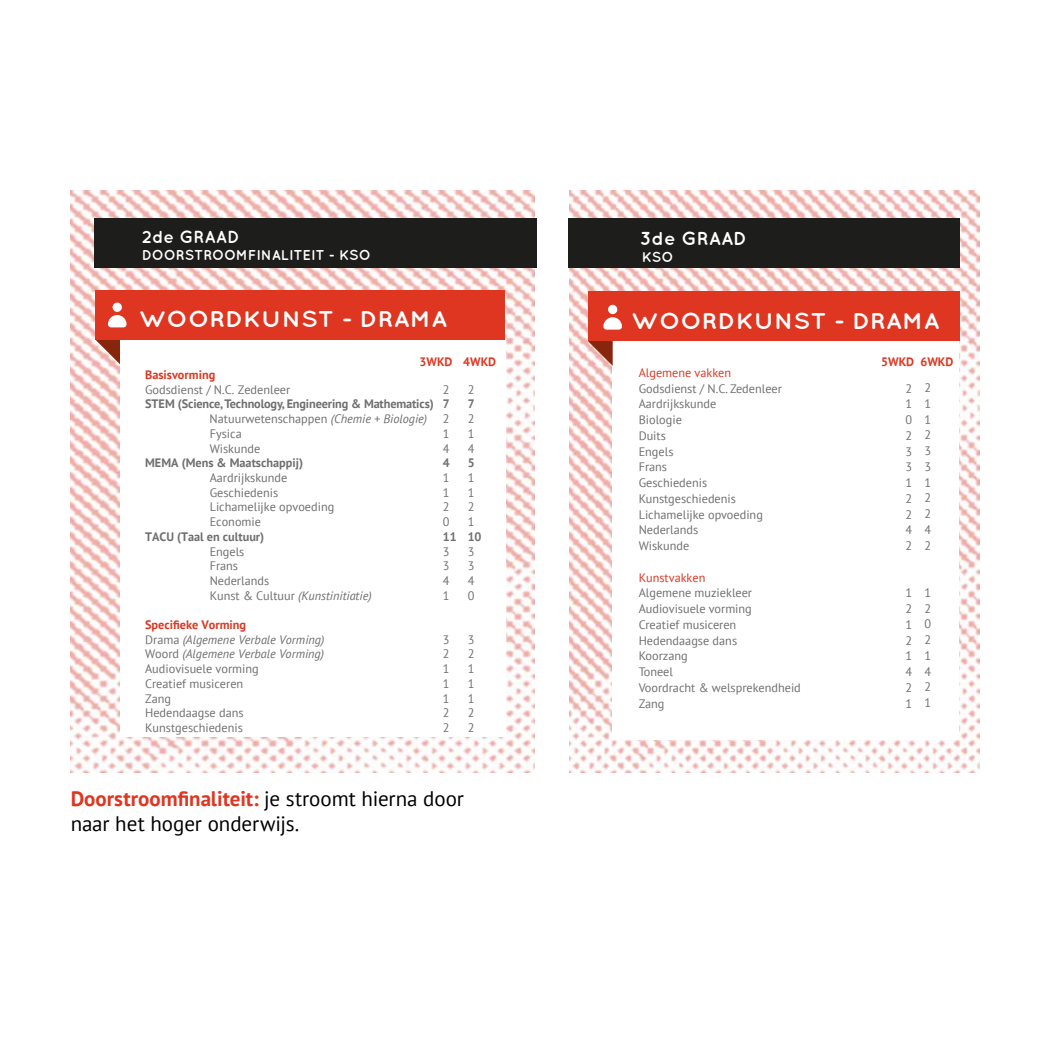
<style>
.page{position:relative;width:1042px;height:1042px;background:#fff}
.page>*{position:absolute;margin:0;border:0;box-sizing:border-box;transform-origin:0 0}
.t1{font:700 22.75px "Quicksand";color:#fff;scale:1.11 1}
.t2{font:21px/25.2px "PT Sans";letter-spacing:-.005em;color:#000}
.t3{font:700 19.25px "Quicksand";color:#fff}
.t4{font:700 18.72px "Quicksand";color:#fff}
.t5{font:700 17.5px "Quicksand";color:#fff}
.t6{font:700 14.35px "Quicksand";color:#fff}
.t7{font:12.25px/15.8px "PT Sans";color:#706f6f;text-align:justify}
.t8{font:italic 12.25px/14.7px "PT Sans";color:#706f6f}
.t9{font:700 12.25px "PT Sans";letter-spacing:-.005em;color:#706f6f}
.t10{font:700 12.25px "PT Sans";color:#df3621}
.t11{font:12.25px "PT Sans";color:#df3621}
.s1{color:#fff}
.s2{font-style:italic}
.s3{font-style:normal}
.s4{font-weight:700;font-style:normal;color:#df3621}
.s5{font-weight:700;color:#df3621}
</style>
<div class="page">
<img style="left:570px;top:191px;width:409px;height:581px">
<img style="left:71px;top:191px;width:463px;height:581px">
<svg style="left:96px;top:340px;width:24px;height:25px"></svg>
<div style="left:96px;top:290px;width:409px;height:50px;background:#df3621"></div>
<svg style="left:108px;top:315px;width:19px;height:12px"></svg>
<div style="left:113px;top:303px;width:9px;height:9px;background:#fff;border-radius:50%"></div>
<div style="left:120px;top:340px;width:386px;height:397px;background:#fff"></div>
<div style="left:94px;top:218px;width:442px;height:50px;background:#1d1d1b"></div>
<div style="left:613px;top:341px;width:346px;height:398px;background:#fff"></div>
<svg style="left:588px;top:341px;width:25px;height:25px"></svg>
<div style="left:588px;top:291px;width:371px;height:50px;background:#df3621"></div>
<div style="left:568px;top:218px;width:391px;height:50px;background:#1d1d1b"></div>
<svg style="left:603px;top:317px;width:19px;height:13px"></svg>
<div style="left:608px;top:305px;width:9px;height:9px;background:#fff;border-radius:50%"></div>
<h3 class="t5" style="left:142px;top:226px;width:99px">2de GRAAD</h3>
<p class="t6" style="left:142px;top:246px;width:230px">DOORSTROOMFINALITEIT - KSO</p>
<h3 class="t3" style="left:637px;top:221px;width:136px">DERDE GRAAD</h3>
<h3 class="t4" style="left:640px;top:227px;width:109px">3de GRAAD</h3>
<p class="t6" style="left:642px;top:248px;width:33px">KSO</p>
<h1 class="t1" style="left:139px;top:306px;width:279px">WOORDKUNST - DRAMA</h1>
<h1 class="t1" style="left:631px;top:307px;width:279px">WOORDKUNST - DRAMA</h1>
<p class="t11" style="left:639px;top:365px;width:94px">Algemene vakken</p>
<p class="t7" style="left:639px;top:380px;width:145px">Godsdienst / N.C. Zedenleer</p>
<p class="t7" style="left:905px;top:380px;width:8px">2</p>
<p class="t7" style="left:639px;top:396px;width:79px">Aardrijkskunde</p>
<p class="t7" style="left:905px;top:396px;width:8px">1</p>
<p class="t7" style="left:639px;top:412px;width:45px">Biologie</p>
<p class="t7" style="left:905px;top:412px;width:8px">0</p>
<p class="t7" style="left:639px;top:427px;width:29px">Duits</p>
<p class="t7" style="left:905px;top:427px;width:8px">2</p>
<p class="t7" style="left:639px;top:443px;width:36px">Engels</p>
<p class="t7" style="left:905px;top:443px;width:8px">3</p>
<p class="t7" style="left:639px;top:459px;width:30px">Frans</p>
<p class="t7" style="left:905px;top:459px;width:8px">3</p>
<p class="t7" style="left:639px;top:475px;width:70px">Geschiedenis</p>
<p class="t7" style="left:905px;top:475px;width:8px">1</p>
<p class="t7" style="left:639px;top:490px;width:99px">Kunstgeschiedenis</p>
<p class="t7" style="left:905px;top:490px;width:8px">2</p>
<p class="t7" style="left:639px;top:506px;width:126px">Lichamelijke opvoeding</p>
<p class="t7" style="left:905px;top:506px;width:8px">2</p>
<p class="t7" style="left:639px;top:522px;width:61px">Nederlands</p>
<p class="t7" style="left:905px;top:522px;width:8px">4</p>
<p class="t7" style="left:639px;top:538px;width:52px">Wiskunde</p>
<p class="t7" style="left:905px;top:538px;width:8px">2</p>
<p class="t11" style="left:639px;top:569px;width:68px">Kunstvakken</p>
<p class="t7" style="left:639px;top:585px;width:115px">Algemene muziekleer</p>
<p class="t7" style="left:905px;top:585px;width:8px">1</p>
<p class="t7" style="left:639px;top:601px;width:115px">Audiovisuele vorming</p>
<p class="t7" style="left:905px;top:601px;width:8px">2</p>
<p class="t7" style="left:639px;top:616px;width:99px">Creatief musiceren</p>
<p class="t7" style="left:905px;top:616px;width:8px">1</p>
<p class="t7" style="left:639px;top:632px;width:100px">Hedendaagse dans</p>
<p class="t7" style="left:905px;top:632px;width:8px">2</p>
<p class="t7" style="left:639px;top:648px;width:51px">Koorzang</p>
<p class="t7" style="left:905px;top:648px;width:8px">1</p>
<p class="t7" style="left:639px;top:664px;width:36px">Toneel</p>
<p class="t7" style="left:905px;top:664px;width:8px">4</p>
<p class="t7" style="left:639px;top:679px;width:164px">Voordracht &amp; welsprekendheid</p>
<p class="t7" style="left:905px;top:679px;width:8px">2</p>
<p class="t7" style="left:639px;top:695px;width:27px">Zang</p>
<p class="t7" style="left:905px;top:695px;width:8px">1</p>
<p class="t10" style="left:419px;top:353px;width:78px">3WKD <span class="s1">-</span> 4WKD</p>
<p class="t10" style="left:881px;top:353px;width:74px">5WKD 6WKD</p>
<p class="t10" style="left:145px;top:367px;width:72px">Basisvorming</p>
<p class="t7" style="left:145px;top:381px;width:147px">Godsdienst / N.C. Zedenleer</p>
<p class="t7" style="left:443px;top:381px;width:8px">2</p>
<p class="t7" style="left:468px;top:381px;width:8px">2</p>
<p class="t9" style="left:145px;top:396px;width:306px">STEM (Science, Technology, Engineering &amp; Mathematics) 7</p>
<p class="t9" style="left:468px;top:396px;width:8px">7</p>
<p class="t7" style="left:210px;top:411px;width:219px">Natuurwetenschappen <span class="s2">(Chemie + Biologie)</span></p>
<p class="t7" style="left:443px;top:411px;width:8px">2</p>
<p class="t7" style="left:468px;top:411px;width:8px">2</p>
<p class="t7" style="left:210px;top:425px;width:34px">Fysica</p>
<p class="t7" style="left:443px;top:425px;width:8px">1</p>
<p class="t7" style="left:468px;top:425px;width:8px">1</p>
<p class="t7" style="left:210px;top:440px;width:52px">Wiskunde</p>
<p class="t7" style="left:443px;top:440px;width:8px">4</p>
<p class="t7" style="left:468px;top:440px;width:8px">4</p>
<p class="t9" style="left:145px;top:455px;width:159px">MEMA (Mens &amp; Maatschappij)</p>
<p class="t9" style="left:443px;top:455px;width:8px">4</p>
<p class="t9" style="left:468px;top:455px;width:8px">5</p>
<p class="t7" style="left:210px;top:469px;width:79px">Aardrijkskunde</p>
<p class="t7" style="left:443px;top:469px;width:8px">1</p>
<p class="t7" style="left:468px;top:469px;width:8px">1</p>
<p class="t7" style="left:210px;top:484px;width:70px">Geschiedenis</p>
<p class="t7" style="left:443px;top:484px;width:8px">1</p>
<p class="t7" style="left:468px;top:484px;width:8px">1</p>
<p class="t7" style="left:210px;top:499px;width:126px">Lichamelijke opvoeding</p>
<p class="t7" style="left:443px;top:499px;width:8px">2</p>
<p class="t7" style="left:468px;top:499px;width:8px">2</p>
<p class="t7" style="left:210px;top:514px;width:53px">Economie</p>
<p class="t7" style="left:443px;top:514px;width:8px">0</p>
<p class="t7" style="left:468px;top:514px;width:8px">1</p>
<p class="t9" style="left:145px;top:528px;width:121px">TACU (Taal en cultuur)</p>
<p class="t9" style="left:443px;top:528px;width:40px">11 10</p>
<p class="t7" style="left:210px;top:543px;width:36px">Engels</p>
<p class="t7" style="left:443px;top:543px;width:8px">3</p>
<p class="t7" style="left:468px;top:543px;width:8px">3</p>
<p class="t7" style="left:210px;top:558px;width:30px">Frans</p>
<p class="t7" style="left:443px;top:558px;width:8px">3</p>
<p class="t7" style="left:468px;top:558px;width:8px">3</p>
<p class="t7" style="left:210px;top:572px;width:61px">Nederlands</p>
<p class="t7" style="left:443px;top:572px;width:8px">4</p>
<p class="t7" style="left:468px;top:572px;width:8px">4</p>
<p class="t8" style="left:210px;top:588px;width:163px"><span class="s3">Kunst &amp; Cultuur</span> (Kunstinitiatie)</p>
<p class="t7" style="left:443px;top:587px;width:8px">1</p>
<p class="t7" style="left:468px;top:587px;width:8px">0</p>
<p class="t8" style="left:145px;top:617px;width:181px"><span class="s4">Specifieke Vorming<br></span><span class="s3">Drama</span> (Algemene Verbale Vorming)</p>
<p class="t7" style="left:924px;top:380px;width:8px">2<br>1<br>1<br>2<br>3<br>3<br>1<br>2<br>2<br>4<br>2</p>
<p class="t7" style="left:924px;top:584px;width:8px">1<br>2<br>0<br>2<br>1<br>4<br>2<br>1</p>
<p class="t7" style="left:443px;top:631px;width:8px">3</p>
<p class="t7" style="left:468px;top:631px;width:8px">3</p>
<p class="t8" style="left:145px;top:646px;width:180px"><span class="s3">Woord</span> (Algemene Verbale Vorming)</p>
<p class="t7" style="left:443px;top:646px;width:8px">2</p>
<p class="t7" style="left:468px;top:646px;width:8px">2</p>
<p class="t7" style="left:145px;top:661px;width:115px">Audiovisuele vorming</p>
<p class="t7" style="left:443px;top:661px;width:8px">1</p>
<p class="t7" style="left:468px;top:661px;width:8px">1</p>
<p class="t7" style="left:145px;top:675px;width:100px">Creatief musiceren</p>
<p class="t7" style="left:443px;top:675px;width:8px">1</p>
<p class="t7" style="left:468px;top:675px;width:8px">1</p>
<p class="t7" style="left:145px;top:690px;width:28px">Zang</p>
<p class="t7" style="left:443px;top:690px;width:8px">1</p>
<p class="t7" style="left:468px;top:690px;width:8px">1</p>
<p class="t7" style="left:145px;top:705px;width:100px">Hedendaagse dans</p>
<p class="t7" style="left:443px;top:705px;width:8px">2</p>
<p class="t7" style="left:468px;top:705px;width:8px">2</p>
<p class="t7" style="left:145px;top:719px;width:99px">Kunstgeschiedenis</p>
<p class="t7" style="left:443px;top:719px;width:8px">2</p>
<p class="t7" style="left:468px;top:719px;width:8px">2</p>
<h2 class="t2" style="left:71px;top:785px;width:395px"><span class="s5">Doorstroomfinaliteit:</span> je stroomt hierna door naar het hoger onderwijs.</h2>
</div>
